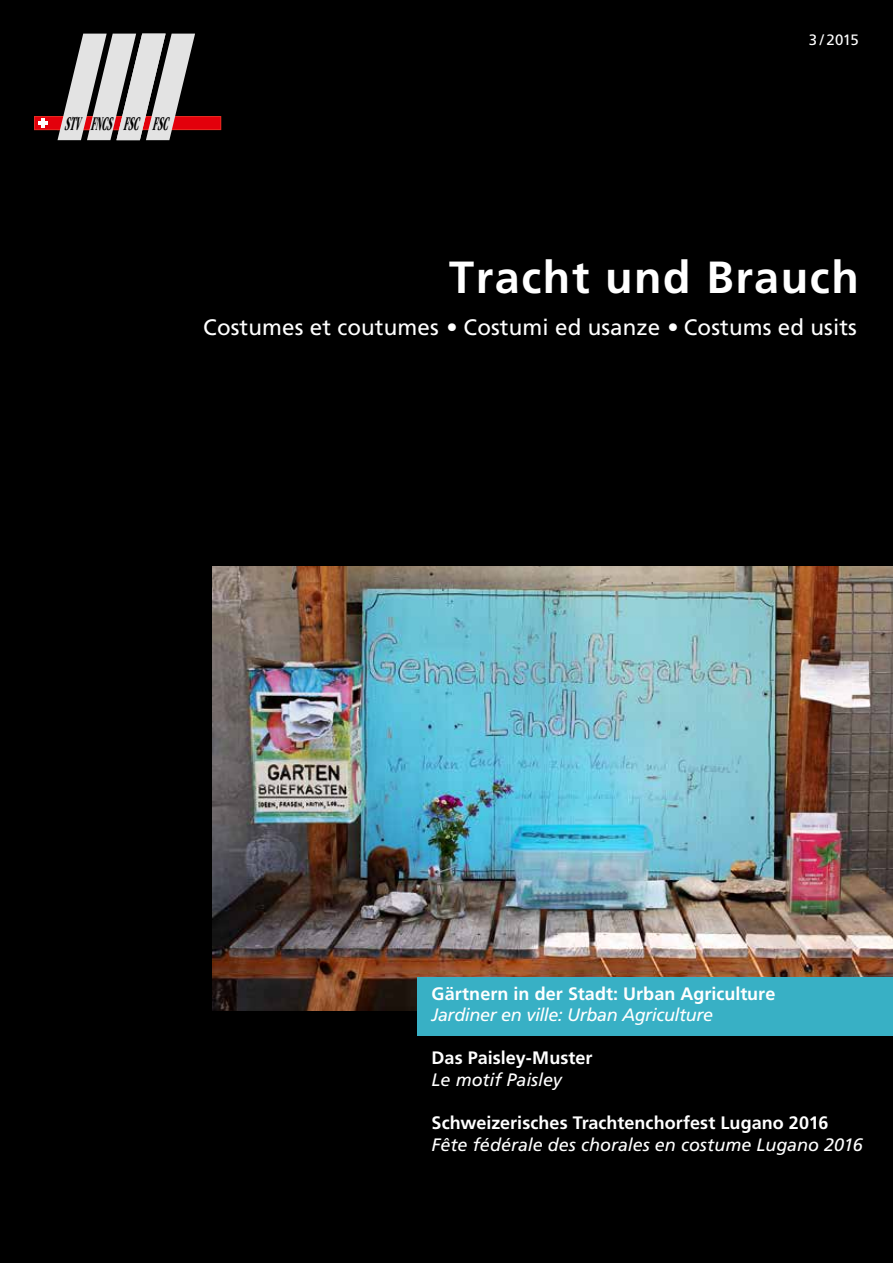
<style>
.page{position:relative;width:893px;height:1263px;background:#000}
.page>*{position:absolute;margin:0;border:0;box-sizing:border-box;transform-origin:0 0}
.t1{font:700 45px "Frutiger LT Std";letter-spacing:.035em;color:#fff}
.t2{font:22.35px "Frutiger LT Std";letter-spacing:.005em;color:#fff}
.t3{font:italic 700 condensed 20.25px "ITC Garamond Std";color:#000;scale:.55 1}
.t4{font:700 18px "Frutiger LT Std";color:#fff}
.t5{font:italic 18px "Frutiger LT Std";letter-spacing:-.005em;color:#fff}
.t6{font:italic 18px "Frutiger LT Std";letter-spacing:-.025em;color:#fff}
.t7{font:15px "Frutiger LT Std";color:#fff}
</style>
<div class="page">
<img style="left:213px;top:567px;width:680px;height:443px">
<div style="left:417px;top:977px;width:476px;height:58px;background:#38b0c5"></div>
<div style="left:57px;top:117px;width:164px;height:13px;background:#e3000b"></div>
<div style="left:57px;top:116px;width:164px;height:14px;border:1px solid #e62d23"></div>
<div style="left:34px;top:117px;width:96px;height:13px;background:#e3000b"></div>
<div style="left:34px;top:116px;width:96px;height:14px;border:1px solid #e62d23"></div>
<hr style="left:38px;top:121px;width:10px;height:4px;background:#fff">
<svg style="left:41px;top:118px;width:3px;height:10px"></svg>
<svg style="left:58px;top:34px;width:137px;height:106px;background:#a59c9c"></svg>
<p class="t3" style="left:64px;top:112px;width:199px">STV FNCS FSC FSC</p>
<p class="t7" style="left:809px;top:31px;width:52px">3 / 2015</p>
<h1 class="t1" style="left:449px;top:251px;width:411px">Tracht und Brauch</h1>
<p class="t2" style="left:203px;top:314px;width:655px">Costumes et coutumes • Costumi ed usanze • Costums ed usits</p>
<p class="t4" style="left:432px;top:983px;width:345px">Gärtnern in der Stadt: Urban Agriculture</p>
<p class="t6" style="left:432px;top:1004px;width:283px">Jardiner en ville: Urban Agriculture</p>
<p class="t4" style="left:432px;top:1047px;width:162px">Das Paisley-Muster</p>
<p class="t5" style="left:432px;top:1069px;width:132px">Le motif Paisley</p>
<p class="t4" style="left:432px;top:1112px;width:398px">Schweizerisches Trachtenchorfest Lugano 2016</p>
<p class="t5" style="left:432px;top:1134px;width:433px">Fête fédérale des chorales en costume Lugano 2016</p>
</div>
